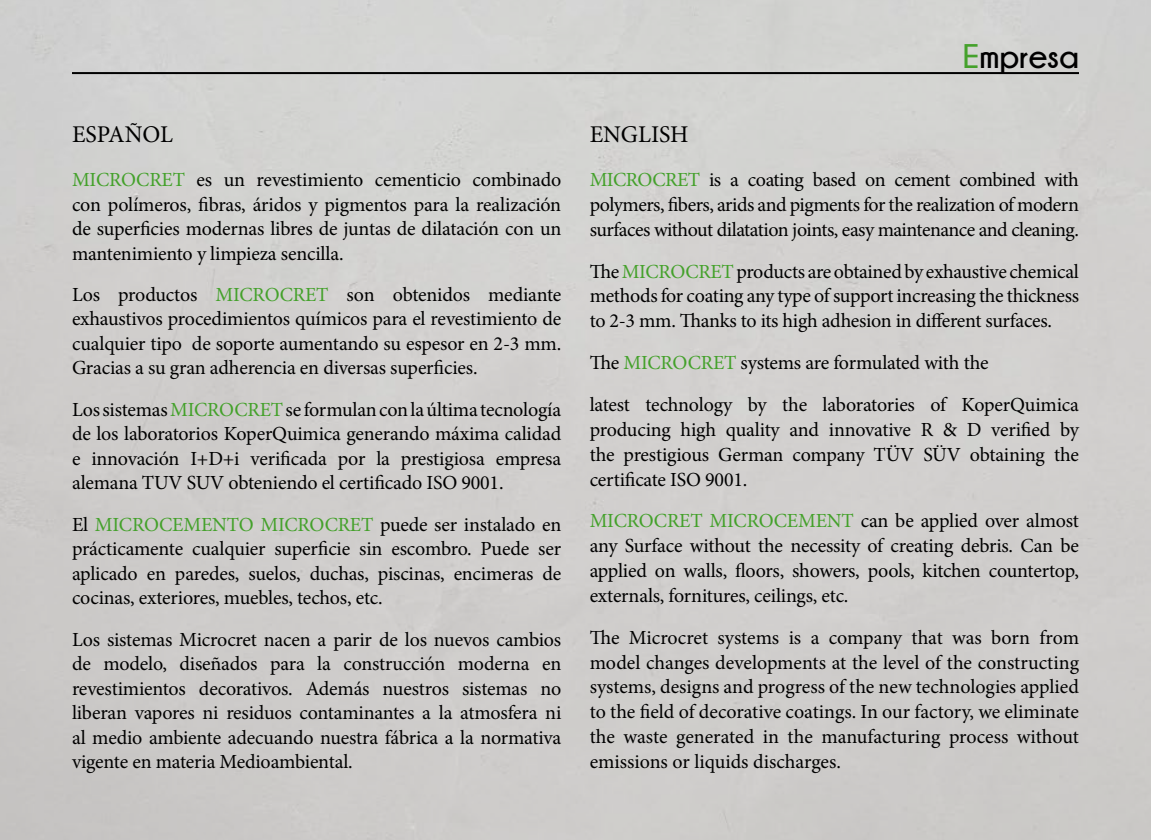
<style>
.page{position:relative;width:1151px;height:840px;background:#fff}
.page>*{position:absolute;margin:0;border:0;box-sizing:border-box;transform-origin:0 0}
.t1{font:700 34px "Champagne&Limousines";color:#000}
.t2{font:24px "Minion Pro";letter-spacing:-.005em;color:#000}
.t3{font:20px/24.4px "Minion Pro";letter-spacing:-.01em;color:#000;text-align:justify}
.s1{color:#44a12b}
</style>
<div class="page">
<hr style="left:72px;top:72px;width:1007px;height:2px;background:#000">
<p class="t2" style="left:72px;top:118px;width:103px">ESPAÑOL</p>
<p class="t3" style="left:72px;top:167px;width:491px"><span class="s1">MICROCRET</span> es un revestimiento cementicio combinado con polímeros, fibras, áridos y pigmentos para la realización de superficies modernas libres de juntas de dilatación con un mantenimiento y limpieza sencilla.</p>
<p class="t3" style="left:72px;top:282px;width:491px">Los productos <span class="s1">MICROCRET</span> son obtenidos mediante exhaustivos procedimientos químicos para el revestimiento de cualquier tipo de soporte aumentando su espesor en 2-3 mm.<br>Gracias a su gran adherencia en diversas superficies.</p>
<p class="t3" style="left:72px;top:397px;width:491px">Los sistemas <span class="s1">MICROCRET</span> se formulan con la última tecnología de los laboratorios KoperQuimica generando máxima calidad e innovación I+D+i verificada por la prestigiosa empresa alemana TUV SUV obteniendo el certificado ISO 9001.</p>
<p class="t3" style="left:72px;top:512px;width:491px">El <span class="s1">MICROCEMENTO MICROCRET</span> puede ser instalado en prácticamente cualquier superficie sin escombro. Puede ser aplicado en paredes, suelos, duchas, piscinas, encimeras de cocinas, exteriores, muebles, techos, etc.</p>
<p class="t3" style="left:72px;top:626px;width:491px">Los sistemas Microcret nacen a parir de los nuevos cambios de modelo, diseñados para la construcción moderna en revestimientos decorativos. Además nuestros sistemas no liberan vapores ni residuos contaminantes a la atmosfera ni al medio ambiente adecuando nuestra fábrica a la normativa vigente en materia Medioambiental.</p>
<h1 class="t1" style="left:963px;top:37px;width:118px"><span class="s1">E</span>mpresa</h1>
<p class="t2" style="left:590px;top:118px;width:101px">ENGLISH</p>
<p class="t3" style="left:590px;top:167px;width:491px"><span class="s1">MICROCRET</span> is a coating based on cement combined with polymers, fibers, arids and pigments for the realization of modern surfaces without dilatation joints, easy maintenance and cleaning.</p>
<p class="t3" style="left:590px;top:259px;width:491px">The <span class="s1">MICROCRET</span> products are obtained by exhaustive chemical methods for coating any type of support increasing the thickness to 2-3 mm. Thanks to its high adhesion in different surfaces.</p>
<p class="t3" style="left:590px;top:342px;width:491px;line-height:41.8px">The <span class="s1">MICROCRET</span> systems are formulated with the<br>latest technology by the laboratories of KoperQuimica</p>
<p class="t3" style="left:590px;top:417px;width:491px">producing high quality and innovative R &amp; D verified by the prestigious German company TÜV SÜV obtaining the certificate ISO 9001.</p>
<p class="t3" style="left:590px;top:508px;width:491px"><span class="s1">MICROCRET MICROCEMENT</span> can be applied over almost any Surface without the necessity of creating debris. Can be applied on walls, floors, showers, pools, kitchen countertop, externals, fornitures, ceilings, etc.</p>
<p class="t3" style="left:590px;top:624px;width:491px">The Microcret systems is a company that was born from model changes developments at the level of the constructing systems, designs and progress of the new technologies applied to the field of decorative coatings. In our factory, we eliminate the waste generated in the manufacturing process without emissions or liquids discharges.</p>
</div>
